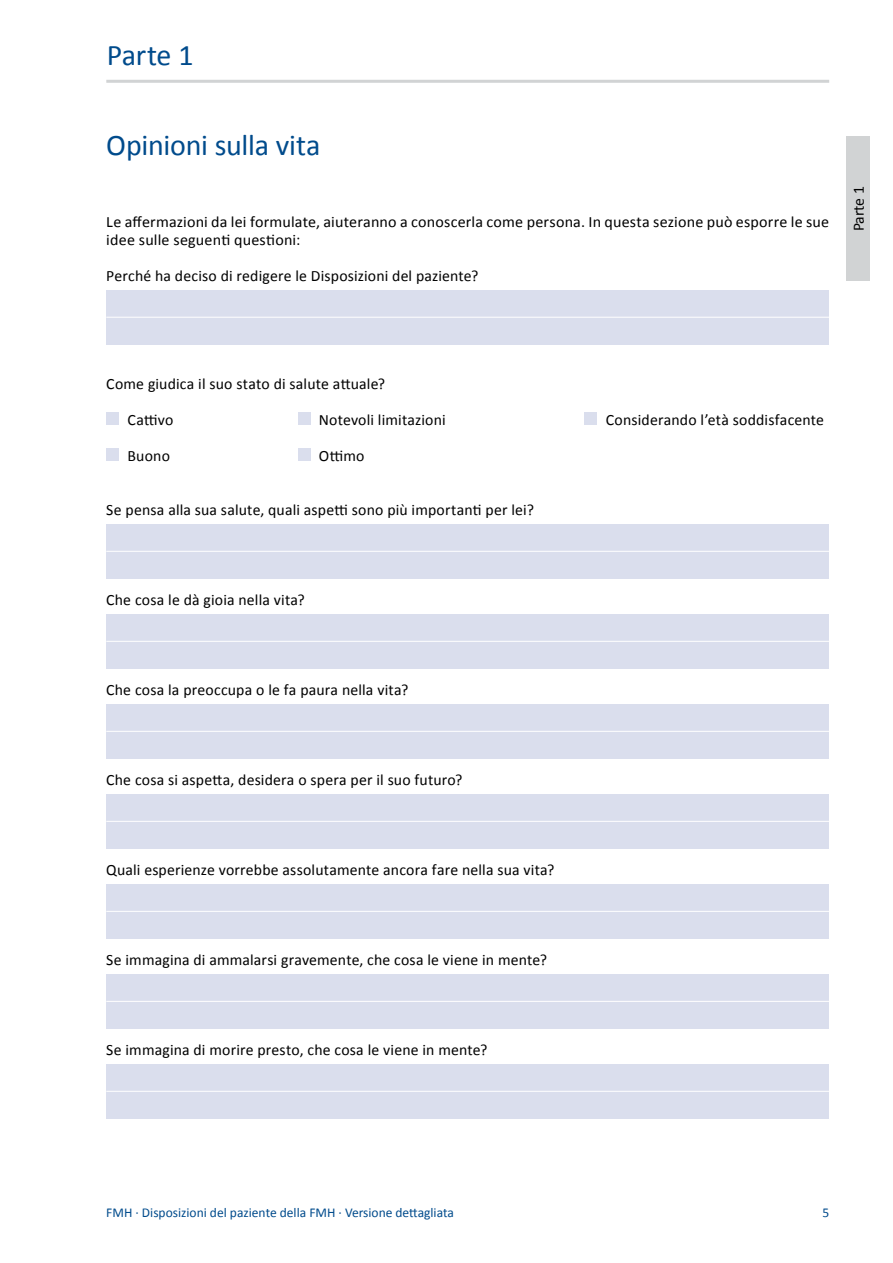
<style>
.page{position:relative;width:893px;height:1263px;background:#fff}
.page>*{position:absolute;margin:0;border:0;box-sizing:border-box;transform-origin:0 0}
.SBR_H2_20{font:30px "Calibri";letter-spacing:-.01em;color:#004b8c}
.SBR_H1{font:30px "Calibri";letter-spacing:-.01em;color:#004b8c}
.t1{font:15.75px/18px "Calibri";letter-spacing:.01em;color:#000}
.t2{font:13.5px "Calibri";color:#004b8c}
</style>
<div class="page">
<div style="left:106px;top:412px;width:13px;height:13px;background:#dadeed"></div>
<div style="left:298px;top:412px;width:13px;height:13px;background:#dadeed"></div>
<div style="left:584px;top:412px;width:12px;height:13px;background:#dadeed"></div>
<div style="left:298px;top:448px;width:13px;height:13px;background:#dadeed"></div>
<div style="left:106px;top:448px;width:13px;height:13px;background:#dadeed"></div>
<div style="left:106px;top:290px;width:723px;height:54px;background:#dadeed"></div>
<hr style="left:106px;top:317px;width:723px;height:1px;background:#fff">
<div style="left:106px;top:524px;width:723px;height:54px;background:#dadeed"></div>
<hr style="left:106px;top:551px;width:723px;height:1px;background:#fff">
<div style="left:106px;top:614px;width:723px;height:54px;background:#dadeed"></div>
<hr style="left:106px;top:641px;width:723px;height:1px;background:#fff">
<div style="left:106px;top:704px;width:723px;height:54px;background:#dadeed"></div>
<hr style="left:106px;top:731px;width:723px;height:1px;background:#fff">
<div style="left:106px;top:794px;width:723px;height:54px;background:#dadeed"></div>
<hr style="left:106px;top:821px;width:723px;height:1px;background:#fff">
<div style="left:106px;top:884px;width:723px;height:54px;background:#dadeed"></div>
<hr style="left:106px;top:911px;width:723px;height:1px;background:#fff">
<div style="left:106px;top:974px;width:723px;height:54px;background:#dadeed"></div>
<hr style="left:106px;top:1001px;width:723px;height:1px;background:#fff">
<div style="left:106px;top:1064px;width:723px;height:54px;background:#dadeed"></div>
<hr style="left:106px;top:1091px;width:723px;height:1px;background:#fff">
<hr style="left:106px;top:80px;width:723px;height:3px;background:#d1d3d4">
<div style="left:846px;top:137px;width:24px;height:144px;background:#d1d3d4"></div>
<h1 class="SBR_H1" style="left:107px;top:34px;width:88px">Parte 1</h1>
<h2 class="SBR_H2_20" style="left:106px;top:124px;width:216px">Opinioni sulla vita</h2>
<p class="t1" style="left:106px;top:212px;width:724px">Le affermazioni da lei formulate, aiuteranno a conoscerla come persona. In questa sezione può esporre le sue idee sulle seguenti questioni:</p>
<p class="t1" style="left:106px;top:266px;width:373px">Perché ha deciso di redigere le Disposizioni del paziente?</p>
<p class="t1" style="left:849px;top:231px;width:47px;rotate:-90deg">Parte 1</p>
<p class="t1" style="left:106px;top:374px;width:280px">Come giudica il suo stato di salute attuale?</p>
<p class="t1" style="left:128px;top:410px;width:47px">Cattivo</p>
<p class="t1" style="left:319px;top:410px;width:128px">Notevoli limitazioni</p>
<p class="t1" style="left:606px;top:410px;width:220px">Considerando l’età soddisfacente</p>
<p class="t1" style="left:128px;top:446px;width:44px">Buono</p>
<p class="t1" style="left:319px;top:446px;width:47px">Ottimo</p>
<p class="t1" style="left:106px;top:500px;width:429px">Se pensa alla sua salute, quali aspetti sono più importanti per lei?</p>
<p class="t1" style="left:106px;top:590px;width:200px">Che cosa le dà gioia nella vita?</p>
<p class="t1" style="left:106px;top:680px;width:303px">Che cosa la preoccupa o le fa paura nella vita?</p>
<p class="t1" style="left:106px;top:770px;width:358px">Che cosa si aspetta, desidera o spera per il suo futuro?</p>
<p class="t1" style="left:106px;top:860px;width:450px">Quali esperienze vorrebbe assolutamente ancora fare nella sua vita?</p>
<p class="t1" style="left:106px;top:950px;width:442px">Se immagina di ammalarsi gravemente, che cosa le viene in mente?</p>
<p class="t1" style="left:106px;top:1040px;width:382px">Se immagina di morire presto, che cosa le viene in mente?</p>
<p class="t2" style="left:106px;top:1203px;width:349px">FMH · Disposizioni del paziente della FMH · Versione dettagliata</p>
<p class="t2" style="left:822px;top:1203px;width:8px">5</p>
</div>
